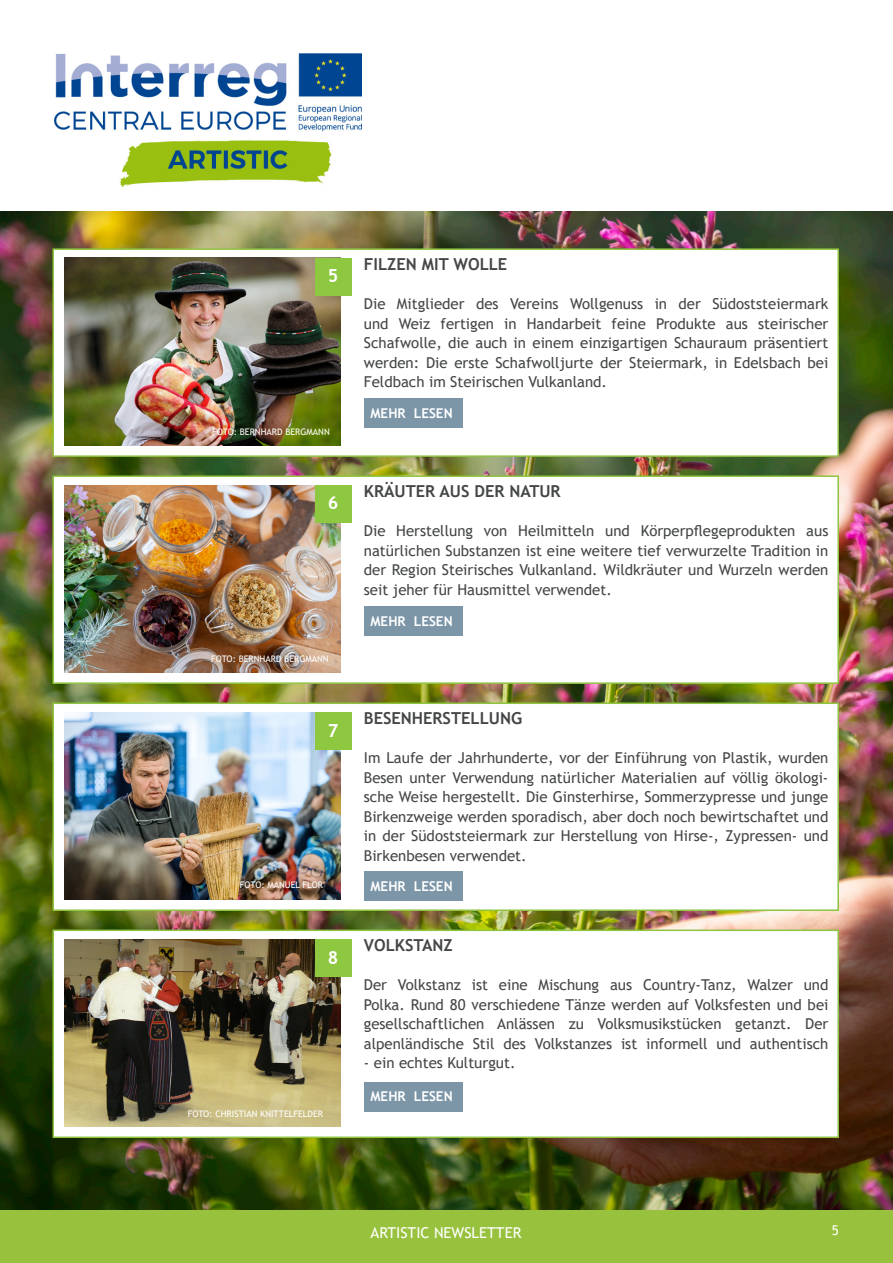
<style>
.page{position:relative;width:893px;height:1263px;background:#fff}
.page>*{position:absolute;margin:0;border:0;box-sizing:border-box;transform-origin:0 0}
.t1{font:700 18px "Trebuchet MS";color:#fff}
.t2{font:700 16.5px "Trebuchet MS";color:#444647}
.t3{font:15px/19.5px "Trebuchet MS";color:#444647;text-align:justify}
.t4{font:15px "Trebuchet MS";color:#fff}
.t5{font:700 13.5px "Trebuchet MS";color:#fff}
.t6{font:13.5px "Trebuchet MS";color:#fff}
.t7{font:9px "Trebuchet MS";color:#fff}
</style>
<div class="page">
<img style="left:54px;top:54px;width:307px;height:132px">
<div style="left:0;top:1210px;width:893px;height:53px;background:#98c23d"></div>
<img style="left:0;top:211px;width:893px;height:999px">
<div style="left:52px;top:248px;width:787px;height:209px;background:#fff;border:2px solid #8fc441"></div>
<div style="left:52px;top:475px;width:787px;height:209px;background:#fff;border:2px solid #8fc441"></div>
<div style="left:52px;top:702px;width:787px;height:209px;background:#fff;border:2px solid #8fc441"></div>
<div style="left:52px;top:929px;width:787px;height:209px;background:#fff;border:2px solid #8fc441"></div>
<img style="left:64px;top:258px;width:276px;height:187px">
<div style="left:315px;top:258px;width:36px;height:37px;background:#8ec740"></div>
<img style="left:64px;top:485px;width:276px;height:187px">
<div style="left:315px;top:485px;width:36px;height:37px;background:#8ec740"></div>
<img style="left:64px;top:712px;width:276px;height:187px">
<div style="left:315px;top:712px;width:36px;height:37px;background:#8ec740"></div>
<img style="left:64px;top:939px;width:276px;height:187px">
<div style="left:315px;top:939px;width:36px;height:37px;background:#8ec740"></div>
<div style="left:364px;top:398px;width:98px;height:30px;background:#7c96a8"></div>
<div style="left:364px;top:606px;width:98px;height:30px;background:#7c96a8"></div>
<div style="left:364px;top:871px;width:98px;height:30px;background:#7c96a8"></div>
<div style="left:364px;top:1081px;width:98px;height:30px;background:#7c96a8"></div>
<p class="t1" style="left:328px;top:265px;width:12px">5</p>
<p class="t7" style="left:212px;top:426px;width:119px">FOTO: BERNHARD BERGMANN</p>
<p class="t1" style="left:328px;top:492px;width:12px">6</p>
<p class="t7" style="left:211px;top:653px;width:119px">FOTO: BERNHARD BERGMANN</p>
<p class="t1" style="left:328px;top:719px;width:12px">7</p>
<p class="t7" style="left:240px;top:879px;width:85px">FOTO: MANUEL FLOR</p>
<p class="t1" style="left:328px;top:946px;width:12px">8</p>
<p class="t7" style="left:188px;top:1108px;width:137px">FOTO: CHRISTIAN KNITTELFELDER</p>
<p class="t2" style="left:364px;top:254px;width:145px">FILZEN MIT WOLLE</p>
<p class="t3" style="left:364px;top:294px;width:466px">Die Mitglieder des Vereins Wollgenuss in der Südoststeiermark und Weiz fertigen in Handarbeit feine Produkte aus steirischer Schafwolle, die auch in einem einzigartigen Schauraum präsentiert werden: Die erste Schafwolljurte der Steiermark, in Edelsbach bei Feldbach im Steirischen Vulkanland.</p>
<p class="t5" style="left:371px;top:404px;width:84px">MEHR LESEN</p>
<p class="t2" style="left:364px;top:481px;width:198px">KRÄUTER AUS DER NATUR</p>
<p class="t3" style="left:364px;top:521px;width:466px">Die Herstellung von Heilmitteln und Körperpflegeprodukten aus natürlichen Substanzen ist eine weitere tief verwurzelte Tradition in der Region Steirisches Vulkanland. Wildkräuter und Wurzeln werden seit jeher für Hausmittel verwendet.</p>
<p class="t5" style="left:371px;top:612px;width:84px">MEHR LESEN</p>
<p class="t2" style="left:364px;top:708px;width:160px">BESENHERSTELLUNG</p>
<p class="t3" style="left:364px;top:748px;width:466px">Im Laufe der Jahrhunderte, vor der Einführung von Plastik, wurden Besen unter Verwendung natürlicher Materialien auf völlig ökologi&shy;sche Weise hergestellt. Die Ginsterhirse, Sommerzypresse und junge Birkenzweige werden sporadisch, aber doch noch bewirtschaftet und in der Südoststeiermark zur Herstellung von Hirse-, Zypressen- und Birkenbesen verwendet.</p>
<p class="t5" style="left:371px;top:877px;width:84px">MEHR LESEN</p>
<p class="t2" style="left:364px;top:935px;width:90px">VOLKSTANZ</p>
<p class="t3" style="left:364px;top:975px;width:466px">Der Volkstanz ist eine Mischung aus Country-Tanz, Walzer und Polka. Rund 80 verschiedene Tänze werden auf Volksfesten und bei gesellschaftlichen Anlässen zu Volksmusikstücken getanzt. Der alpenländische Stil des Volkstanzes ist informell und authentisch</p>
<p class="t3" style="left:364px;top:1053px;width:153px">- ein echtes Kulturgut.</p>
<p class="t5" style="left:371px;top:1088px;width:84px">MEHR LESEN</p>
<p class="t4" style="left:371px;top:1223px;width:152px">ARTISTIC NEWSLETTER</p>
<p class="t6" style="left:832px;top:1222px;width:9px">5</p>
</div>
